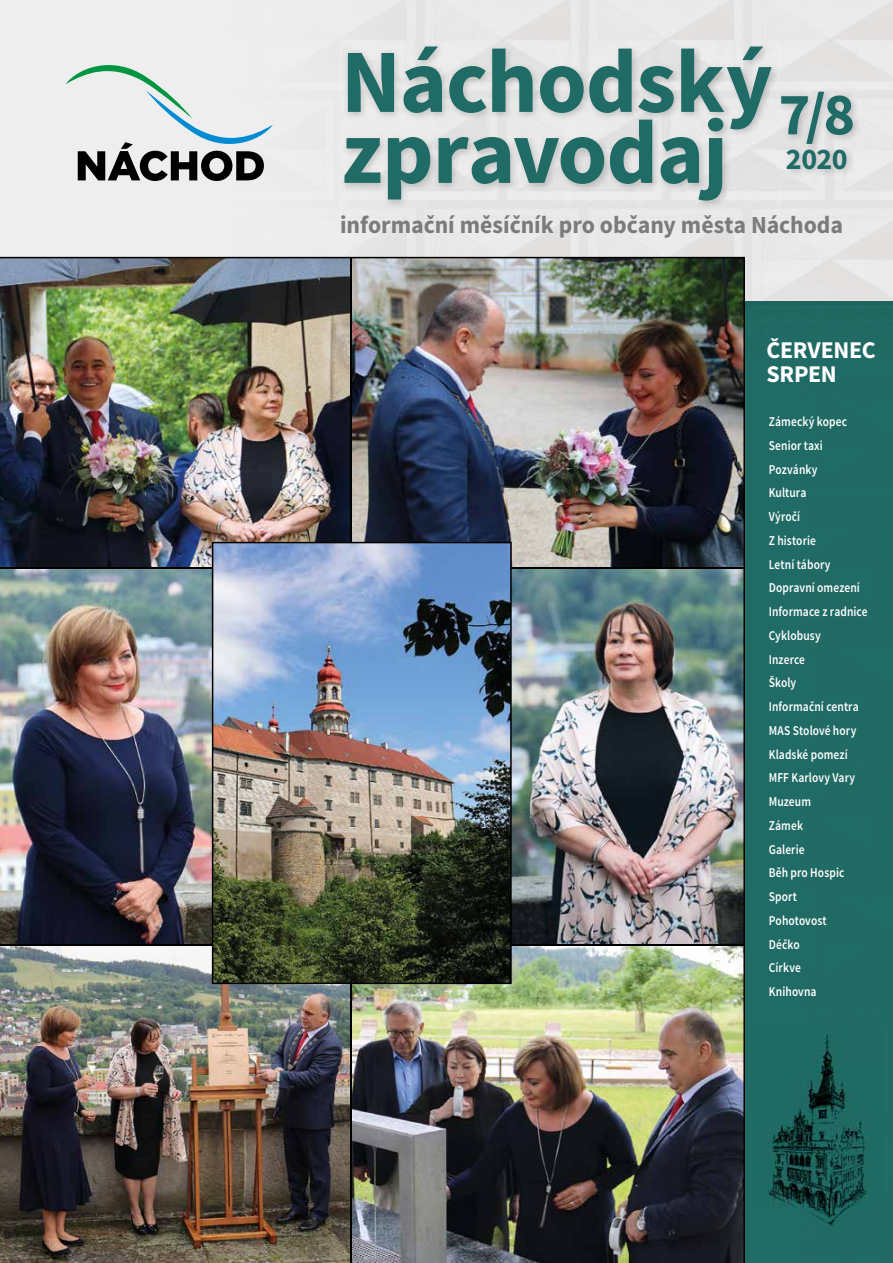
<style>
.page{position:relative;width:893px;height:1263px;background:#fff}
.page>*{position:absolute;margin:0;border:0;box-sizing:border-box;transform-origin:0 0}
.t1{font:700 90.3px/70.9px "Source Sans Pro";letter-spacing:-.015em;color:#206b66}
.t2{font:700 60px "Source Sans Pro";color:#206b66}
.t3{font:700 30px "Source Sans Pro";color:#206b66}
.t4{font:700 24.45px "Source Sans Pro";color:#7c7b7b}
.t5{font:700 24px/24px "Source Sans Pro";letter-spacing:-.01em;color:#fff}
.t6{font:600 13.5px/23.7px "Source Sans Pro";letter-spacing:.01em;color:#fff;scale:.85 1}
</style>
<div class="page">
<div style="left:745px;top:304px;width:148px;height:746px;background:#206b65"></div>
<div style="left:844px;top:1050px;width:49px;height:213px;background:#216a64"></div>
<div style="left:745px;top:1050px;width:47px;height:213px;background:#206b65"></div>
<img style="left:792px;top:1254px;width:52px;height:9px">
<div style="left:0;top:0;width:190px;height:257px;background:#eee"></div>
<img style="left:190px;top:0;width:703px;height:304px">
<img style="left:340px;top:42px;width:440px;height:167px">
<img style="left:753px;top:1030px;width:134px;height:224px">
<img style="left:0;top:257px;width:745px;height:1006px">
<svg style="left:65px;top:57px;width:208px;height:124px;background:#c3caca"></svg>
<img style="left:777px;top:87px;width:85px;height:91px">
<h1 class="t1" style="left:341px;top:50px;width:433px">Náchodský zpravodaj</h1>
<h3 class="t4" style="left:340px;top:210px;width:504px">informační měsíčník pro občany města Náchoda</h3>
<h2 class="t2" style="left:779px;top:76px;width:78px">7/8</h2>
<h3 class="t3" style="left:786px;top:139px;width:63px">2020</h3>
<h3 class="t5" style="left:766px;top:338px;width:111px">ČERVENEC<br>SRPEN</h3>
<p class="t6" style="left:769px;top:410px;width:118px">Zámecký kopec<br>Senior taxi<br>Pozvánky<br>Kultura<br>Výročí<br>Z historie<br>Letní tábory<br>Dopravní omezení<br>Informace z radnice<br>Cyklobusy<br>Inzerce<br>Školy<br>Informační centra<br>MAS Stolové hory<br>Kladské pomezí<br>MFF Karlovy Vary<br>Muzeum<br>Zámek<br>Galerie<br>Běh pro Hospic<br>Sport<br>Pohotovost<br>Déčko<br>Církve<br>Knihovna</p>
</div>
